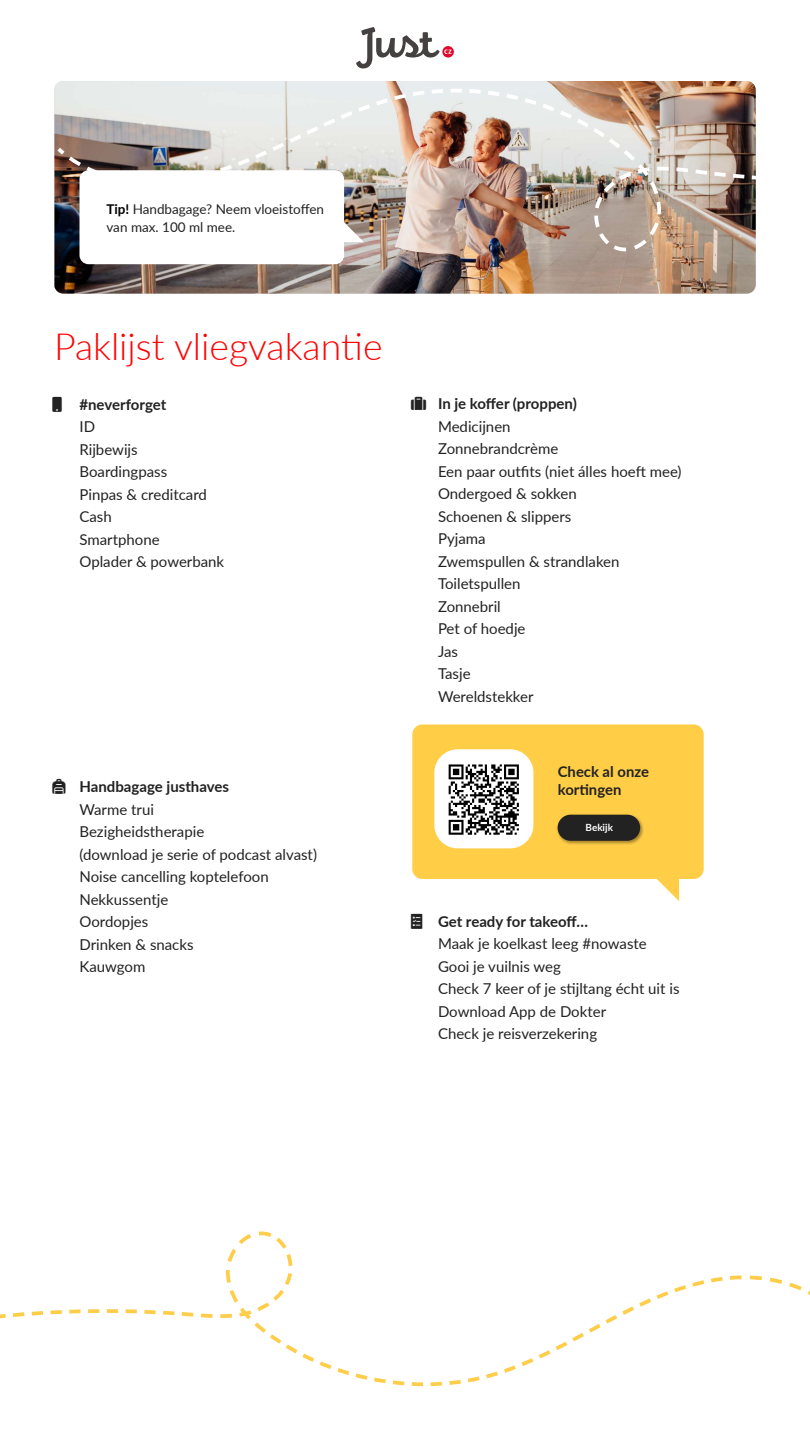
<style>
.page{position:relative;width:810px;height:1440px;background:#fff}
.page>*{position:absolute;margin:0;border:0;box-sizing:border-box;transform-origin:0 0}
.t1{font:300 37.5px "Lato";color:#f00}
.t2{font:15px/22.5px "Lato";color:#222}
.t3{font:700 15px "Lato";color:#222}
.t4{font:700 14.85px/17.3px "Lato";color:#222}
.t5{font:13.5px/18px "Lato";color:#222}
.t6{font:700 9.9px "Lato";color:#fff}
.s1{font-weight:700;color:#000}
.s2{font-weight:700}
</style>
<div class="page">
<img style="left:54px;top:253px;width:702px;height:41px">
<svg style="left:0;top:1231px;width:810px;height:156px"></svg>
<div style="left:80px;top:170px;width:264px;height:94px;background:#fff;border-radius:9px"></div>
<div style="left:412px;top:724px;width:292px;height:155px;background:#ffcd46;border-radius:10px"></div>
<svg style="left:434px;top:749px;width:99px;height:99px;background:#c8c8c7"></svg>
<svg style="left:449px;top:764px;width:70px;height:22px;background:#858585"></svg>
<div style="left:556px;top:813px;width:88px;height:31px;background:#000;opacity:.35"></div>
<div style="left:558px;top:815px;width:82px;height:26px;background:#222;border-radius:13px"></div>
<svg style="left:657px;top:879px;width:22px;height:22px"></svg>
<img style="left:54px;top:47px;width:702px;height:206px">
<svg style="left:442px;top:46px;width:12px;height:12px"></svg>
<svg style="left:356px;top:27px;width:96px;height:41px"></svg>
<p class="t5" style="left:106px;top:199px;width:219px"><span class="s1">Tip!</span> Handbagage? Neem vloeistoffen van max. 100 ml mee.</p>
<h1 class="t1" style="left:54px;top:320px;width:330px">Paklijst vliegvakantie</h1>
<p class="t2" style="left:80px;top:392px;width:146px;text-indent:-27px">□● <span class="s2">#neverforget<br></span>ID<br>Rijbewijs<br>Boardingpass<br>Pinpas &amp; creditcard<br>Cash<br>Smartphone<br>Oplader &amp; powerbank</p>
<p class="t3" style="left:80px;top:775px;width:151px">Handbagage justhaves</p>
<p class="t2" style="left:79px;top:797px;width:239px">Warme trui<br>Bezigheidstherapie<br>(download je serie of podcast alvast)<br>Noise cancelling koptelefoon<br>Nekkussentje<br>Oordopjes<br>Drinken &amp; snacks<br>Kauwgom</p>
<p class="t2" style="left:438px;top:392px;width:245px;text-indent:-27px">▲◆▼▲ <span class="s2">In je koffer (proppen)<br></span>Medicijnen<br>Zonnebrandcrème<br>Een paar outfits (niet álles hoeft mee)<br>Ondergoed &amp; sokken<br>Schoenen &amp; slippers<br>Pyjama<br>Zwemspullen &amp; strandlaken<br>Toiletspullen<br>Zonnebril<br>Pet of hoedje<br>Jas<br>Tasje<br>Wereldstekker</p>
<p class="t4" style="left:558px;top:762px;width:93px">Check al onze kortingen</p>
<p class="t6" style="left:586px;top:820px;width:29px">Bekijk</p>
<p class="t2" style="left:438px;top:909px;width:243px;text-indent:-27px">●●□▼ <span class="s2">Get ready for takeoff…<br></span>Maak je koelkast leeg #nowaste<br>Gooi je vuilnis weg<br>Check 7 keer of je stijltang écht uit is<br>Download App de Dokter<br>Check je reisverzekering</p>
</div>
